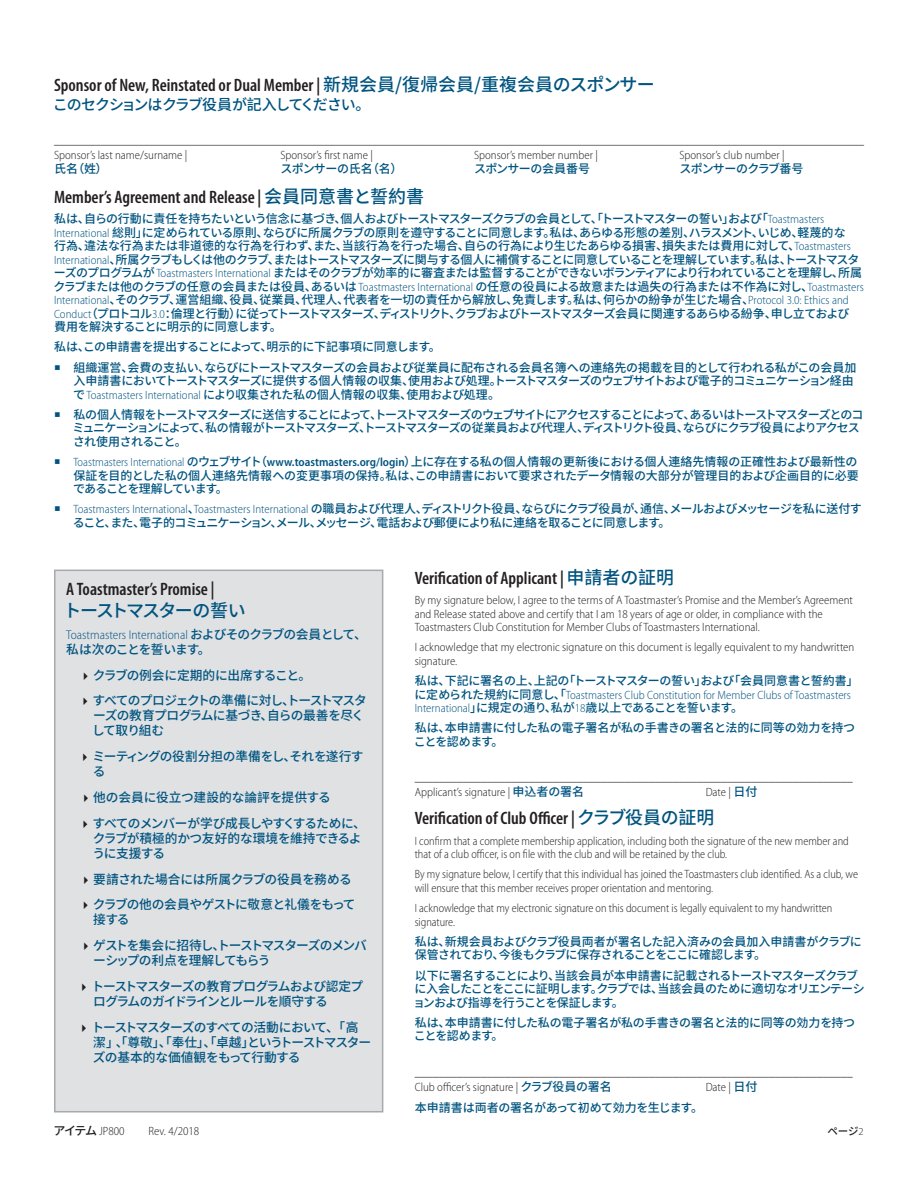
<style>
.page{position:relative;width:918px;height:1188px;background:#fff}
.page>*{position:absolute;margin:0;border:0;box-sizing:border-box;transform-origin:0 0}
.t1{font:600 condensed 18px/21.6px "Myriad Pro";color:#231f20}
.t2{font:500 15px "Source Han Sans CN";letter-spacing:-.08em;color:#005480}
.t3{font:500 12.75px/15px "Source Han Sans CN";letter-spacing:-.06em;color:#005480}
.t4{font:500 12.75px "Source Han Sans CN";letter-spacing:-.025em;color:#005480}
.t5{font:500 12.75px/15px "Source Han Sans CN";letter-spacing:-.085em;color:#005480}
.t6{font:500 12.75px/15px "Source Han Sans CN";letter-spacing:-.035em;color:#005480}
.t7{font:500 12.75px "Source Han Sans CN";letter-spacing:-.015em;color:#005480}
.Paragraph_Style_1{font:500 12px/13.5px "Source Han Sans CN";letter-spacing:-.055em;color:#005480}
.t8{font:300 semi-condensed 12px/13.5px "Myriad Pro";color:#231f20}
.t9{font:300 semi-condensed 12px/13.5px "Myriad Pro";color:#231f20;scale:.95 1}
.Paragraph_Style_1-2{font:500 12px/13.5px "Source Han Sans CN";letter-spacing:-.025em;color:#005480}
.Paragraph_Style_1-3{font:500 12px/13.5px "Source Han Sans CN";letter-spacing:-.09em;color:#005480}
.Paragraph_Style_1-4{font:500 12px/13.5px "Source Han Sans CN";letter-spacing:-.075em;color:#005480}
.Paragraph_Style_1-5{font:500 12px/13.5px "Source Han Sans CN";letter-spacing:-.02em;color:#005480}
.Paragraph_Style_1-6{font:500 12px/13.5px "Source Han Sans CN";letter-spacing:-.035em;color:#005480}
.Paragraph_Style_1-7{font:500 12px "Source Han Sans CN";letter-spacing:-.015em;color:#005480}
.t10{font:500 10.5px "Source Han Sans CN";color:#231f20}
.s1{font-family:"Source Han Sans CN";font-weight:500;font-stretch:normal;color:#005480}
.s2{font-family:"Myriad Pro";font-weight:300;font-stretch:semi-condensed}
.s3{font-family:"Myriad Pro";font-weight:600;font-stretch:semi-condensed}
.s4{font-size:18.15px}
.s5{font-family:"Source Han Sans CN";font-weight:500;font-stretch:normal}
.s6{font-family:"Myriad Pro";font-weight:300}
</style>
<div class="page">
<div style="left:55px;top:570px;width:328px;height:542px;background:#e0e1e3"></div>
<div style="left:54px;top:570px;width:329px;height:542px;border:2px solid #a8a9ad"></div>
<p class="t1" style="left:54px;top:74px;width:602px">Sponsor of New, Reinstated or Dual Member | <span class="s1">新規会員/復帰会員/重複会員のスポンサー</span></p>
<p class="t2" style="left:53px;top:96px;width:319px">このセクションはクラブ役員が記入してください。</p>
<p class="t8" style="left:54px;top:149px;width:135px">Sponsor’s last name/surname |</p>
<p class="t8" style="left:280px;top:149px;width:94px">Sponsor’s first name |</p>
<p class="t8" style="left:474px;top:149px;width:125px">Sponsor’s member number |</p>
<p class="t8" style="left:680px;top:149px;width:107px">Sponsor’s club number |</p>
<p class="Paragraph_Style_1" style="left:54px;top:162px;width:55px">氏名（姓）</p>
<p class="Paragraph_Style_1" style="left:280px;top:162px;width:123px">スポンサーの氏名（名）</p>
<p class="Paragraph_Style_1-2" style="left:474px;top:162px;width:118px">スポンサーの会員番号</p>
<p class="Paragraph_Style_1" style="left:680px;top:162px;width:125px">スポンサーのクラブ番号</p>
<p class="t1" style="left:54px;top:186px;width:372px">Member’s Agreement and Release | <span class="s1">会員同意書と誓約書</span></p>
<p class="Paragraph_Style_1" style="left:54px;top:212px;width:812px">私は、自らの行動に責任を持ちたいという信念に基づき、個人およびトーストマスターズクラブの会員として、「トーストマスターの誓い」および「<span class="s2">Toastmasters International</span> 総則」に定められている原則、ならびに所属クラブの原則を遵守することに同意します。私は、あらゆる形態の差別、ハラスメント、いじめ、軽蔑的な<br>行為、違法な行為または非道徳的な行為を行わず、また、当該行為を行った場合、自らの行為により生じたあらゆる損害、損失または費用に対して、<span class="s2">Toastmasters International</span>、所属クラブもしくは他のクラブ、またはトーストマスターズに関与する個人に補償することに同意していることを理解しています。私は、トーストマスターズのプログラムが <span class="s2">Toastmasters International</span> またはそのクラブが効率的に審査または監督することができないボランティアにより行われていることを理解し、所属クラブまたは他のクラブの任意の会員または役員、あるいは <span class="s2">Toastmasters International</span> の任意の役員による故意または過失の行為または不作為に対し、<span class="s2">Toastmasters International</span>、そのクラブ、運営組織、役員、従業員、代理人、代表者を一切の責任から解放し、免責します。私は、何らかの紛争が生じた場合、<span class="s2">Protocol 3.0: Ethics and Conduct</span>（プロトコル<span class="s2">3.0</span>：倫理と行動）に従ってトーストマスターズ、ディストリクト、クラブおよびトーストマスターズ会員に関連するあらゆる紛争、申し立ておよび費用を解決することに明示的に同意します。</p>
<p class="Paragraph_Style_1-2" style="left:54px;top:340px;width:388px">私は、この申請書を提出することによって、明示的に下記事項に同意します。</p>
<p class="Paragraph_Style_1" style="left:73px;top:361px;width:785px;text-indent:-19px">○ 組織運営、会費の支払い、ならびにトーストマスターズの会員および従業員に配布される会員名簿への連絡先の掲載を目的として行われる私がこの会員加入申請書においてトーストマスターズに提供する個人情報の収集、使用および処理。トーストマスターズのウェブサイトおよび電子的コミュニケーション経由で <span class="s2">Toastmasters International</span> により収集された私の個人情報の収集、使用および処理。</p>
<p class="Paragraph_Style_1-3" style="left:73px;top:408px;width:792px;text-indent:-19px">○ 私の個人情報をトーストマスターズに送信することによって、トーストマスターズのウェブサイトにアクセスすることによって、あるいはトーストマスターズとのコミュニケーションによって、私の情報がトーストマスターズ、トーストマスターズの従業員および代理人、ディストリクト役員、ならびにクラブ役員によりアクセスされ使用されること。</p>
<p class="Paragraph_Style_1" style="left:73px;top:455px;width:787px;text-align:justify;text-indent:-19px">○ <span class="s2">Toastmasters International</span> のウェブサイト（<span class="s3">www.toastmasters.org/login</span>）上に存在する私の個人情報の更新後における個人連絡先情報の正確性および最新性の保証を目的とした私の個人連絡先情報への変更事項の保持。私は、この申請書において要求されたデータ情報の大部分が管理目的および企画目的に必要であることを理解しています。</p>
<p class="Paragraph_Style_1" style="left:73px;top:502px;width:790px;text-indent:-19px">○ <span class="s2">Toastmasters International</span>、<span class="s2">Toastmasters International</span> の職員および代理人、ディストリクト役員、ならびにクラブ役員が、通信、メールおよびメッセージを私に送付すること、また、電子的コミュニケーション、メール、メッセージ、電話および郵便により私に連絡を取ることに同意します。</p>
<p class="t1" style="left:64px;top:579px;width:184px">A Toastmaster’s Promise <span class="s4">|<br></span><span class="s1">トーストマスターの誓い</span></p>
<p class="t3" style="left:66px;top:627px;width:302px"><span class="s2">Toastmasters International</span> およびそのクラブの会員として、私は次のことを誓います。</p>
<p class="t4" style="left:93px;top:668px;width:220px">クラブの例会に定期的に出席すること。</p>
<p class="t3" style="left:92px;top:693px;width:276px">すべてのプロジェクトの準備に対し、トーストマスターズの教育プログラムに基づき、自らの最善を尽くして取り組む</p>
<p class="t6" style="left:92px;top:749px;width:273px">ミーティングの役割分担の準備をし、それを遂行する</p>
<p class="t7" style="left:93px;top:790px;width:239px">他の会員に役立つ建設的な論評を提供する</p>
<p class="t3" style="left:92px;top:816px;width:275px">すべてのメンバーが学び成長しやすくするために、クラブが積極的かつ友好的な環境を維持できるように支援する</p>
<p class="t4" style="left:93px;top:872px;width:260px">要請された場合には所属クラブの役員を務める</p>
<p class="t3" style="left:93px;top:897px;width:264px">クラブの他の会員やゲストに敬意と礼儀をもって接する</p>
<p class="t5" style="left:93px;top:938px;width:275px">ゲストを集会に招待し、トーストマスターズのメンバーシップの利点を理解してもらう</p>
<p class="t3" style="left:91px;top:979px;width:273px">トーストマスターズの教育プログラムおよび認定プログラムのガイドラインとルールを順守する</p>
<p class="t3" style="left:91px;top:1020px;width:281px">トーストマスターズのすべての活動において、「高潔」、「尊敬」、「奉仕」、「卓越」というトーストマスターズの基本的な価値観をもって行動する</p>
<p class="t1" style="left:415px;top:567px;width:261px">Verification of Applicant | <span class="s1">申請者の証明</span></p>
<p class="t8" style="left:415px;top:594px;width:440px">By my signature below, I agree to the terms of A Toastmaster’s Promise and the Member’s Agreement and Release stated above and certify that I am 18 years of age or older, in compliance with the<br>Toastmasters Club Constitution for Member Clubs of Toastmasters International.</p>
<p class="t8" style="left:415px;top:641px;width:441px">I acknowledge that my electronic signature on this document is legally equivalent to my handwritten signature.</p>
<p class="Paragraph_Style_1-2" style="left:415px;top:674px;width:445px">私は、下記に署名の上、上記の「トーストマスターの誓い」および「会員同意書と誓約書」に定められた規約に同意し、「<span class="s2">Toastmasters Club Constitution for Member Clubs of Toastmasters<br>International</span>」に規定の通り、私が<span class="s2">18</span>歳以上であることを誓います。</p>
<p class="Paragraph_Style_1-5" style="left:414px;top:722px;width:443px">私は、本申請書に付した私の電子署名が私の手書きの署名と法的に同等の効力を持つことを認めます。</p>
<p class="t8" style="left:415px;top:786px;width:171px">Applicant’s signature | <span class="s1">申込者の署名</span></p>
<p class="t8" style="left:706px;top:786px;width:53px">Date | <span class="s1">日付</span></p>
<p class="t1" style="left:415px;top:808px;width:301px">Verification of Club Officer | <span class="s1">クラブ役員の証明</span></p>
<p class="t9" style="left:415px;top:834px;width:458px">I confirm that a complete membership application, including both the signature of the new member and that of a club officer, is on file with the club and will be retained by the club.</p>
<p class="t9" style="left:415px;top:868px;width:468px">By my signature below, I certify that this individual has joined the Toastmasters club identified. As a club, we will ensure that this member receives proper orientation and mentoring.</p>
<p class="t9" style="left:415px;top:902px;width:441px">I acknowledge that my electronic signature on this document is legally equivalent to my handwritten signature.</p>
<p class="Paragraph_Style_1-6" style="left:415px;top:935px;width:449px">私は、新規会員およびクラブ役員両者が署名した記入済みの会員加入申請書がクラブに保管されており、今後もクラブに保存されることをここに確認します。</p>
<p class="Paragraph_Style_1-4" style="left:413px;top:969px;width:453px">以下に署名することにより、当該会員が本申請書に記載されるトーストマスターズクラブに入会したことをここに証明します。クラブでは、当該会員のために適切なオリエンテーションおよび指導を行うことを保証します。</p>
<p class="Paragraph_Style_1-5" style="left:414px;top:1016px;width:443px">私は、本申請書に付した私の電子署名が私の手書きの署名と法的に同等の効力を持つことを認めます。</p>
<p class="t8" style="left:415px;top:1080px;width:199px">Club officer’s signature | <span class="s1">クラブ役員の署名</span></p>
<p class="t8" style="left:706px;top:1080px;width:53px">Date | <span class="s1">日付</span></p>
<p class="Paragraph_Style_1-7" style="left:415px;top:1101px;width:290px">本申請書は両者の署名があって初めて効力を生じます。</p>
<p class="t8" style="left:54px;top:1124px;width:72px"><span class="s5">アイテム</span> JP800</p>
<p class="t8" style="left:149px;top:1124px;width:52px">Rev. 4/2018</p>
<p class="t10" style="left:827px;top:1125px;width:38px">ページ<span class="s6">2</span></p>
</div>
